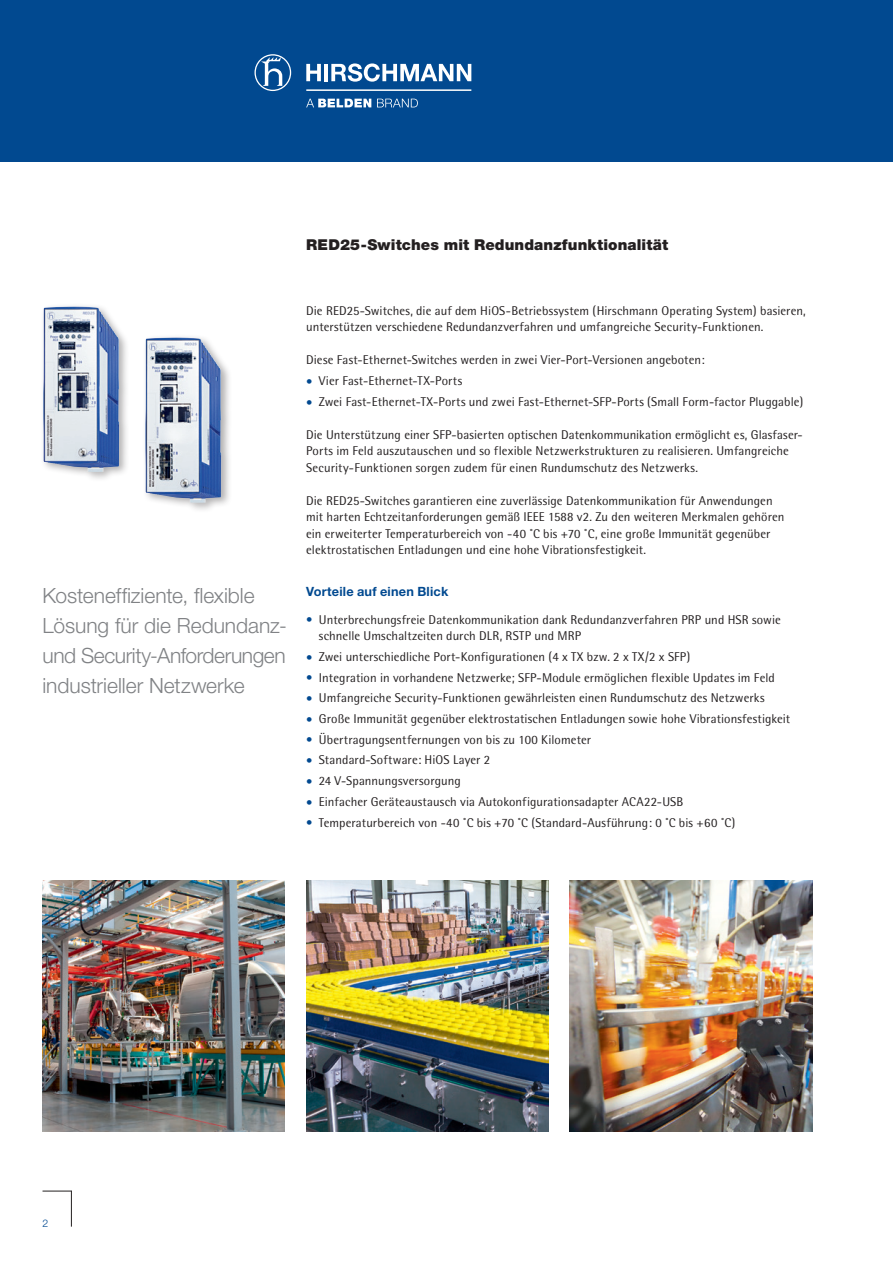
<style>
.page{position:relative;width:893px;height:1263px;background:#fff}
.page>*{position:absolute;margin:0;border:0;box-sizing:border-box;transform-origin:0 0}
.t1{font:300 21px/30px "Helvetica Neue";letter-spacing:-.005em;color:#808285}
.t2{font:900 15px "Helvetica Neue";letter-spacing:.005em;color:#231f20}
.t3{font:12.75px/16.5px "Rotis Semi Sans";letter-spacing:.005em;color:#231f20}
.t4{font:700 12.75px "Helvetica Neue";letter-spacing:.015em;color:#014990}
.t5{font:300 10.5px "Helvetica Neue";color:#014990}
.s1{color:#014990}
</style>
<div class="page">
<div style="left:0;top:0;width:893px;height:162px;background:#014990"></div>
<hr style="left:71px;top:1191px;width:1px;height:35px;background:#231f20">
<svg style="left:43px;top:1191px;width:29px;height:1px"></svg>
<svg style="left:306px;top:99px;width:65px;height:8px"></svg>
<svg style="left:377px;top:99px;width:41px;height:8px"></svg>
<svg style="left:254px;top:54px;width:37px;height:37px"></svg>
<hr style="left:306px;top:89px;width:165px;height:2px;background:#fff">
<hr style="left:324px;top:64px;width:4px;height:17px;background:#fff">
<svg style="left:306px;top:64px;width:15px;height:17px"></svg>
<svg style="left:331px;top:63px;width:140px;height:19px"></svg>
<div style="left:142px;top:333px;width:90px;height:180px;background:#231f20;opacity:.35"></div>
<img style="left:145px;top:337px;width:76px;height:166px">
<div style="left:40px;top:302px;width:90px;height:180px;background:#231f20;opacity:.35"></div>
<img style="left:43px;top:307px;width:76px;height:165px">
<img style="left:43px;top:880px;width:242px;height:251px">
<img style="left:306px;top:880px;width:243px;height:251px">
<img style="left:570px;top:880px;width:242px;height:251px">
<p class="t2" style="left:306px;top:235px;width:364px">RED25-Switches mit Redundanzfunktionalität</p>
<h1 class="t1" style="left:43px;top:580px;width:246px">Kosteneffiziente, flexible<br>Lösung für die Redundanz&shy;und Security-Anforderungen industrieller Netzwerke</h1>
<p class="t3" style="left:306px;top:302px;width:501px">Die RED25-Switches, die auf dem HiOS-Betriebssystem (Hirschmann Operating System) basieren, unterstützen verschiedene Redundanzverfahren und umfangreiche Security-Funktionen.</p>
<p class="t3" style="left:306px;top:352px;width:400px">Diese Fast-Ethernet-Switches werden in zwei Vier-Port-Versionen angeboten:</p>
<p class="t3" style="left:306px;top:373px;width:158px"><span class="s1">•</span> Vier Fast-Ethernet-TX-Ports</p>
<p class="t3" style="left:306px;top:393px;width:499px"><span class="s1">•</span> Zwei Fast-Ethernet-TX-Ports und zwei Fast-Ethernet-SFP-Ports (Small Form-factor Pluggable)</p>
<p class="t3" style="left:306px;top:426px;width:498px">Die Unterstützung einer SFP-basierten optischen Datenkommunikation ermöglicht es, Glasfaser-<br>Ports im Feld auszutauschen und so flexible Netzwerkstrukturen zu realisieren. Umfangreiche<br>Security-Funktionen sorgen zudem für einen Rundumschutz des Netzwerks.</p>
<p class="t3" style="left:306px;top:492px;width:480px">Die RED25-Switches garantieren eine zuverlässige Datenkommunikation für Anwendungen mit harten Echtzeitanforderungen gemäß IEEE 1588 v2. Zu den weiteren Merkmalen gehören ein erweiterter Temperaturbereich von -40 ˚C bis +70 ˚C, eine große Immunität gegenüber elektrostatischen Entladungen und eine hohe Vibrationsfestigkeit.</p>
<p class="t4" style="left:306px;top:584px;width:144px">Vorteile auf einen Blick</p>
<p class="t3" style="left:319px;top:611px;width:463px;text-indent:-13px"><span class="s1">•</span> Unterbrechungsfreie Datenkommunikation dank Redundanzverfahren PRP und HSR sowie schnelle Umschaltzeiten durch DLR, RSTP und MRP</p>
<p class="t3" style="left:306px;top:648px;width:386px"><span class="s1">•</span> Zwei unterschiedliche Port-Konfigurationen (4 x TX bzw. 2 x TX/2 x SFP)</p>
<p class="t3" style="left:306px;top:669px;width:470px"><span class="s1">•</span> Integration in vorhandene Netzwerke; SFP-Module ermöglichen flexible Updates im Feld</p>
<p class="t3" style="left:306px;top:689px;width:460px"><span class="s1">•</span> Umfangreiche Security-Funktionen gewährleisten einen Rundumschutz des Netzwerks</p>
<p class="t3" style="left:306px;top:710px;width:486px"><span class="s1">•</span> Große Immunität gegenüber elektrostatischen Entladungen sowie hohe Vibrationsfestigkeit</p>
<p class="t3" style="left:306px;top:731px;width:286px"><span class="s1">•</span> Übertragungsentfernungen von bis zu 100 Kilometer</p>
<p class="t3" style="left:306px;top:752px;width:186px"><span class="s1">•</span> Standard-Software: HiOS Layer 2</p>
<p class="t3" style="left:306px;top:772px;width:156px"><span class="s1">•</span> 24 V-Spannungsversorgung</p>
<p class="t3" style="left:306px;top:793px;width:379px"><span class="s1">•</span> Einfacher Geräteaustausch via Autokonfigurationsadapter ACA22-USB</p>
<p class="t3" style="left:306px;top:814px;width:431px"><span class="s1">•</span> Temperaturbereich von -40 ˚C bis +70 ˚C (Standard-Ausführung: 0 ˚C bis +60 ˚C)</p>
<p class="t5" style="left:43px;top:1216px;width:7px">2</p>
</div>
